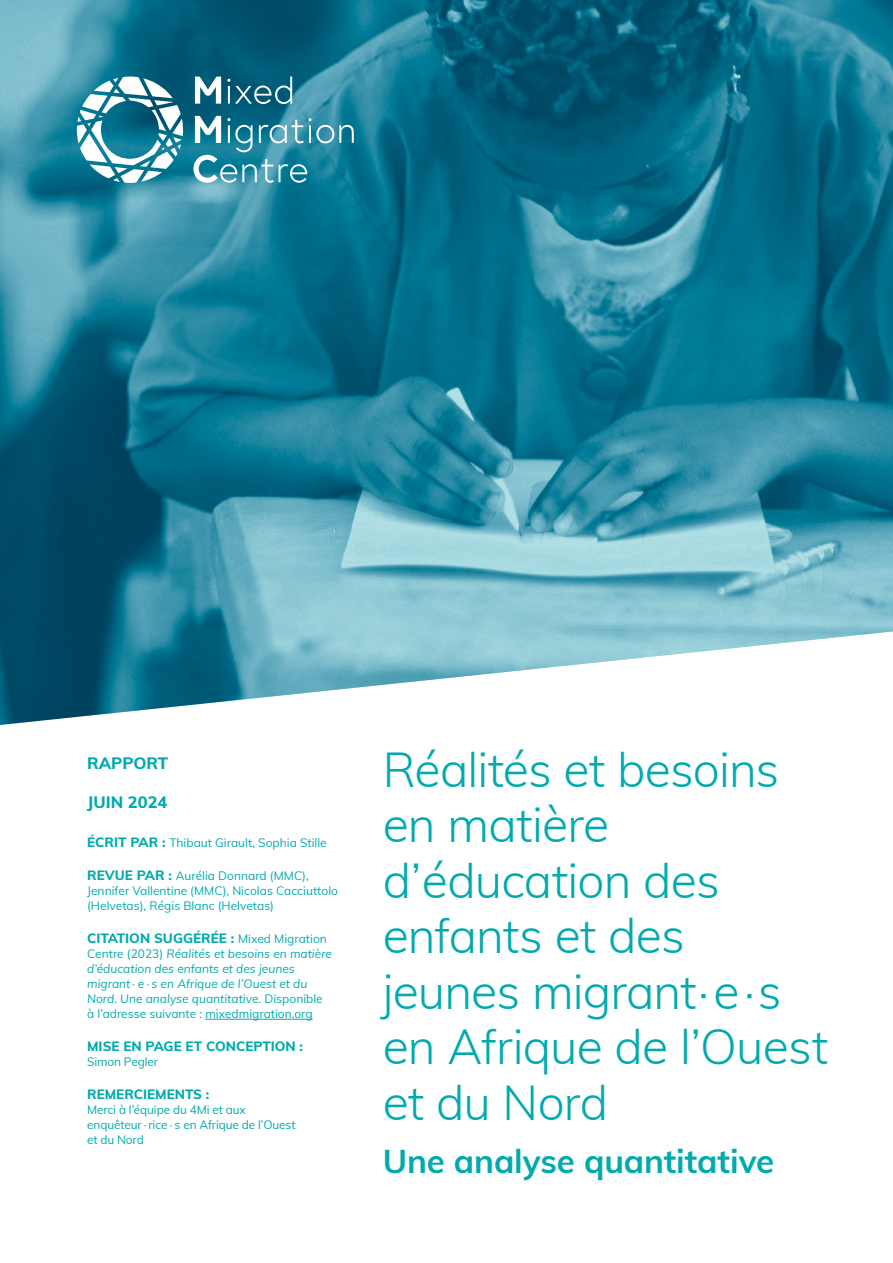
<style>
.page{position:relative;width:893px;height:1263px;background:#fff}
.page>*{position:absolute;margin:0;border:0;box-sizing:border-box;transform-origin:0 0}
.t1{font:300 48px/55.5px "Muli";letter-spacing:-.015em;color:#00aaad}
.t2{font:700 33px "Muli";letter-spacing:-.005em;color:#00aaad}
.t3{font:800 16.5px "Muli";color:#00aaad}
.t4{font:800 13.5px "Muli";color:#00aaad}
.t5{font:12px/15px "Muli";color:#00aaad}
.t6{font:italic 12px/15px "Muli";color:#00aaad}
.s1{font-weight:800;font-size:13.5px}
.s2{font-weight:400;font-size:12px}
.s3{font-style:normal}
</style>
<div class="page">
<img style="left:0;top:0;width:893px;height:725px">
<hr style="left:205px;top:1019px;width:108px;height:1px;background:#00aaad">
<svg style="left:77px;top:77px;width:106px;height:106px"></svg>
<svg style="left:227px;top:77px;width:65px;height:27px;background:#357b91"></svg>
<svg style="left:195px;top:77px;width:26px;height:27px"></svg>
<svg style="left:193px;top:116px;width:161px;height:67px;background:#4197ad"></svg>
<h3 class="t3" style="left:87px;top:751px;width:83px">RAPPORT</h3>
<h3 class="t3" style="left:87px;top:790px;width:82px">JUIN 2024</h3>
<p class="t5" style="left:87px;top:835px;width:241px"><span class="s1">ÉCRIT PAR :</span> Thibaut Girault, Sophia Stille</p>
<p class="t5" style="left:87px;top:868px;width:252px"><span class="s1">REVUE PAR :</span> Aurélia Donnard (MMC),<br>Jennifer Vallentine (MMC), Nicolas Cacciuttolo (Helvetas), Régis Blanc (Helvetas)</p>
<p class="t4" style="left:87px;top:928px;width:241px">CITATION SUGGÉRÉE : <span class="s2">Mixed Migration</span></p>
<p class="t6" style="left:87px;top:946px;width:246px"><span class="s3">Centre (2023)</span> Réalités et besoins en matière d’éducation des enfants et des jeunes migrant∙e∙s en Afrique de l’Ouest et du Nord. Une analyse quantitative. <span class="s3">Disponible à l’adresse suivante : mixedmigration.org</span></p>
<p class="t4" style="left:87px;top:1036px;width:217px">MISE EN PAGE ET CONCEPTION :</p>
<p class="t5" style="left:87px;top:1054px;width:72px">Simon Pegler</p>
<p class="t4" style="left:87px;top:1084px;width:124px">REMERCIEMENTS :</p>
<p class="t5" style="left:87px;top:1102px;width:210px">Merci à l’équipe du 4Mi et aux enquêteur∙rice∙s en Afrique de l’Ouest et du Nord</p>
<h1 class="t1" style="left:383px;top:740px;width:447px">Réalités et besoins en matière d’éducation des enfants et des jeunes migrant∙e∙s en Afrique de l’Ouest et du Nord</h1>
<h2 class="t2" style="left:383px;top:1137px;width:393px">Une analyse quantitative</h2>
</div>
